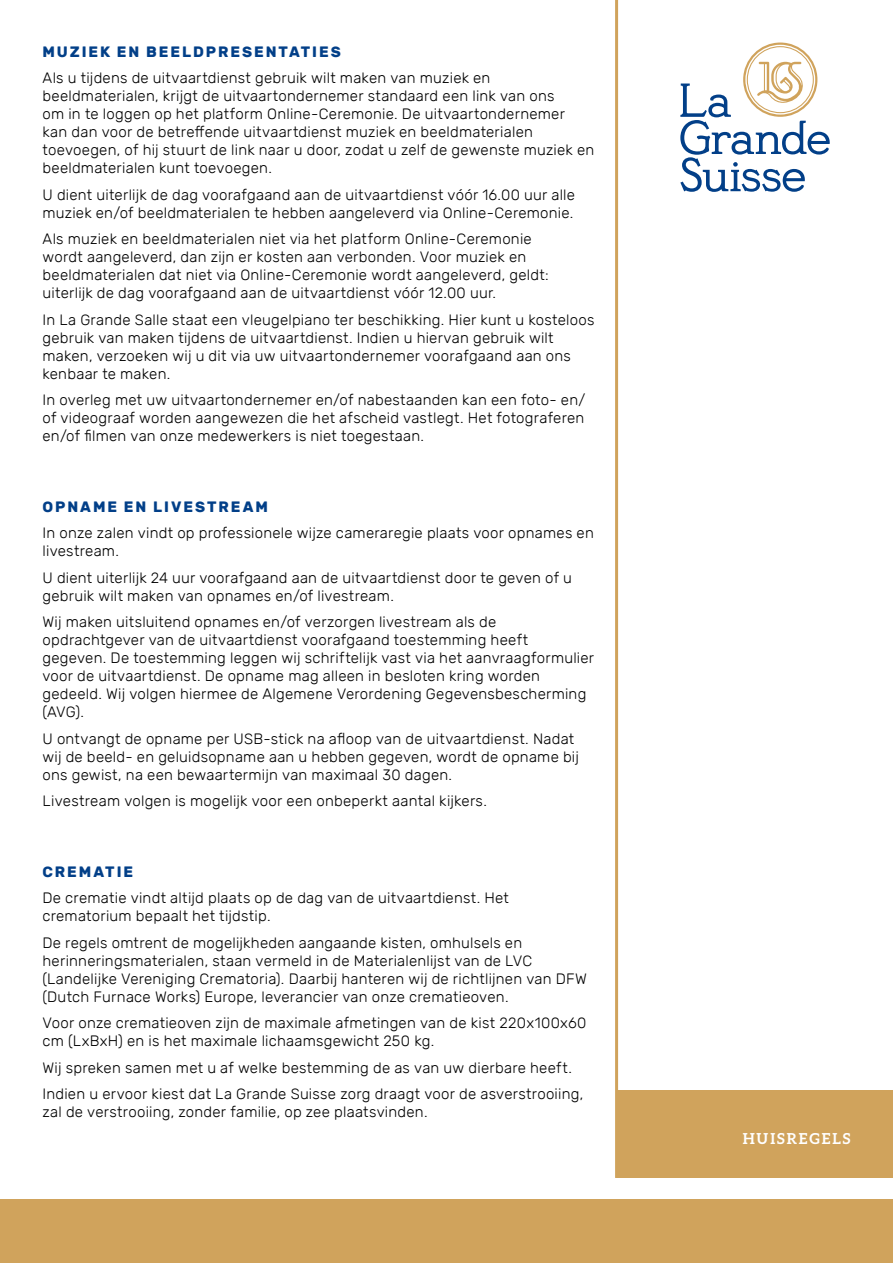
<style>
.page{position:relative;width:893px;height:1263px;background:#fff}
.page>*{position:absolute;margin:0;border:0;box-sizing:border-box;transform-origin:0 0}
.t1{font:700 15.15px "Aleo";letter-spacing:.125em;color:#fff}
.t2{font:300 15px/18px "Rubik";letter-spacing:.015em;color:#000}
.t3{font:700 15px "Rubik";letter-spacing:.13em;color:#023f88}
</style>
<div class="page">
<div style="left:0;top:1199px;width:893px;height:64px;background:#d0a35c"></div>
<div style="left:617px;top:1091px;width:276px;height:87px;background:#d0a35c"></div>
<hr style="left:615px;top:0;width:3px;height:1178px;background:#d0a35c">
<svg style="left:680px;top:43px;width:150px;height:149px"></svg>
<p class="t3" style="left:43px;top:43px;width:300px">MUZIEK EN BEELDPRESENTATIES</p>
<p class="t2" style="left:43px;top:69px;width:553px">Als u tijdens de uitvaartdienst gebruik wilt maken van muziek en beeldmaterialen, krijgt de uitvaartondernemer standaard een link van ons<br>om in te loggen op het platform Online-Ceremonie. De uitvaartondernemer<br>kan dan voor de betreffende uitvaartdienst muziek en beeldmaterialen toevoegen, of hij stuurt de link naar u door, zodat u zelf de gewenste muziek en beeldmaterialen kunt toevoegen.</p>
<p class="t2" style="left:43px;top:185px;width:534px">U dient uiterlijk de dag voorafgaand aan de uitvaartdienst vóór 16.00 uur alle muziek en/of beeldmaterialen te hebben aangeleverd via Online-Ceremonie.</p>
<p class="t2" style="left:43px;top:230px;width:508px">Als muziek en beeldmaterialen niet via het platform Online-Ceremonie wordt aangeleverd, dan zijn er kosten aan verbonden. Voor muziek en beeldmaterialen dat niet via Online-Ceremonie wordt aangeleverd, geldt: uiterlijk de dag voorafgaand aan de uitvaartdienst vóór 12.00 uur.</p>
<p class="t2" style="left:43px;top:310px;width:553px">In La Grande Salle staat een vleugelpiano ter beschikking. Hier kunt u kosteloos gebruik van maken tijdens de uitvaartdienst. Indien u hiervan gebruik wilt maken, verzoeken wij u dit via uw uitvaartondernemer voorafgaand aan ons kenbaar te maken.</p>
<p class="t2" style="left:43px;top:391px;width:544px;text-align:justify">In overleg met uw uitvaartondernemer en/of nabestaanden kan een foto- en/ of videograaf worden aangewezen die het afscheid vastlegt. Het fotograferen en/of filmen van onze medewerkers is niet toegestaan.</p>
<p class="t3" style="left:43px;top:498px;width:227px">OPNAME EN LIVESTREAM</p>
<p class="t2" style="left:43px;top:524px;width:553px">In onze zalen vindt op professionele wijze cameraregie plaats voor opnames en livestream.</p>
<p class="t2" style="left:43px;top:568px;width:531px">U dient uiterlijk 24 uur voorafgaand aan de uitvaartdienst door te geven of u gebruik wilt maken van opnames en/of livestream.</p>
<p class="t2" style="left:43px;top:613px;width:553px">Wij maken uitsluitend opnames en/of verzorgen livestream als de opdrachtgever van de uitvaartdienst voorafgaand toestemming heeft gegeven. De toestemming leggen wij schriftelijk vast via het aanvraagformulier voor de uitvaartdienst. De opname mag alleen in besloten kring worden gedeeld. Wij volgen hiermee de Algemene Verordening Gegevensbescherming (AVG).</p>
<p class="t2" style="left:43px;top:730px;width:538px">U ontvangt de opname per USB-stick na afloop van de uitvaartdienst. Nadat wij de beeld- en geluidsopname aan u hebben gegeven, wordt de opname bij ons gewist, na een bewaartermijn van maximaal 30 dagen.</p>
<p class="t2" style="left:43px;top:792px;width:446px">Livestream volgen is mogelijk voor een onbeperkt aantal kijkers.</p>
<p class="t3" style="left:43px;top:863px;width:92px">CREMATIE</p>
<p class="t2" style="left:43px;top:889px;width:468px">De crematie vindt altijd plaats op de dag van de uitvaartdienst. Het crematorium bepaalt het tijdstip.</p>
<p class="t2" style="left:43px;top:934px;width:546px">De regels omtrent de mogelijkheden aangaande kisten, omhulsels en herinneringsmaterialen, staan vermeld in de Materialenlijst van de LVC (Landelijke Vereniging Crematoria). Daarbij hanteren wij de richtlijnen van DFW (Dutch Furnace Works) Europe, leverancier van onze crematieoven.</p>
<p class="t2" style="left:43px;top:1014px;width:545px">Voor onze crematieoven zijn de maximale afmetingen van de kist 220x100x60 cm (LxBxH) en is het maximale lichaamsgewicht 250 kg.</p>
<p class="t2" style="left:43px;top:1054px;width:542px;line-height:26.5px">Wij spreken samen met u af welke bestemming de as van uw dierbare heeft.<br>Indien u ervoor kiest dat La Grande Suisse zorg draagt voor de asverstrooiing,</p>
<p class="t2" style="left:43px;top:1103px;width:387px">zal de verstrooiing, zonder familie, op zee plaatsvinden.</p>
<p class="t1" style="left:743px;top:1129px;width:109px">HUISREGELS</p>
</div>
